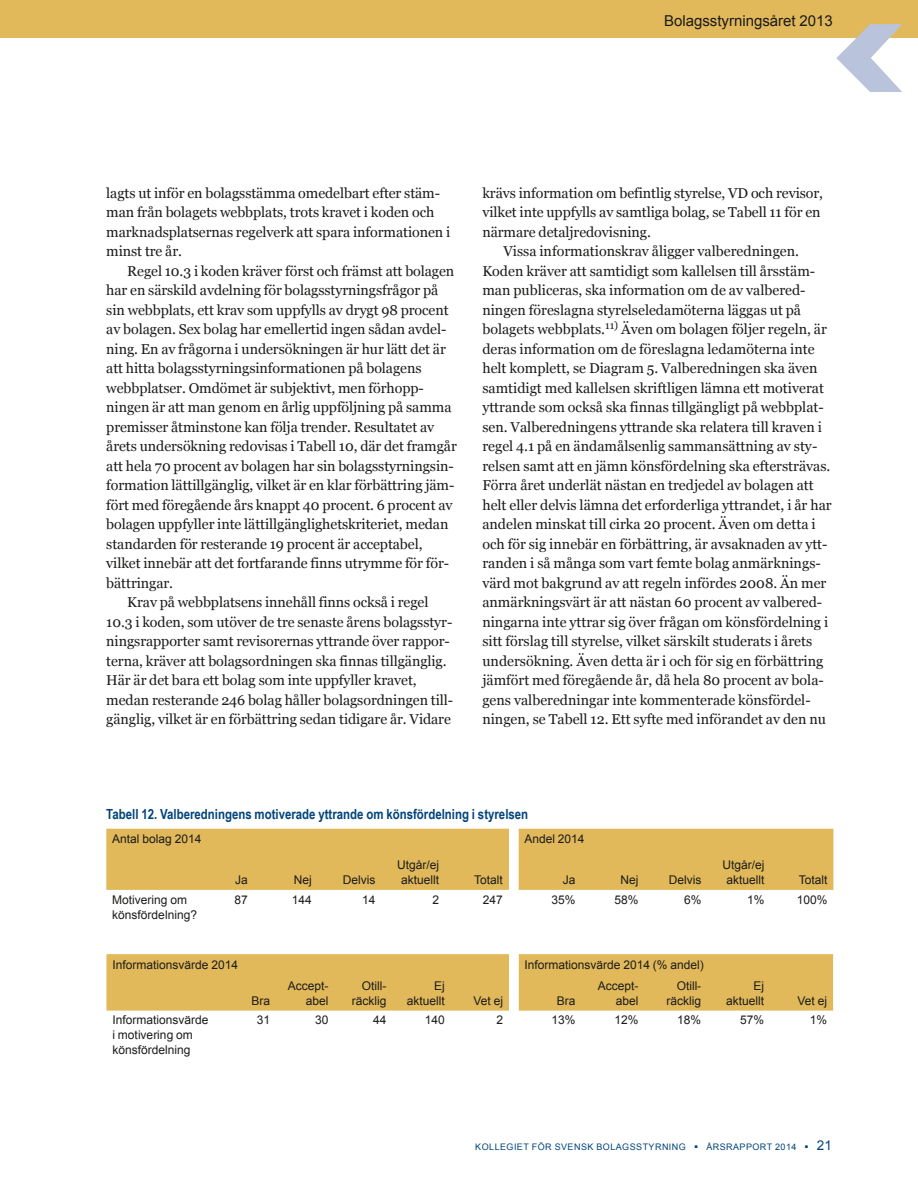
<style>
.page{position:relative;width:918px;height:1188px;background:#fff}
.page>*{position:absolute;margin:0;border:0;box-sizing:border-box;transform-origin:0 0}
.t1{font:15px "Arial";color:#1c1b1a}
.t2{font:14.25px/19.5px "Georgia";letter-spacing:-.005em;color:#1c1b1a}
.t3{font:700 13.95px "Arial Narrow";color:#00447b}
.t4{font:12px/15px "Arial";color:#1c1b1a;text-align:right}
.t5{font:9px "Arial";letter-spacing:.05em;color:#00447b}
.s1{font-size:13.5px}
</style>
<div class="page">
<div style="left:0;top:0;width:918px;height:37px;background:#e1b95b"></div>
<div style="left:106px;top:829px;width:727px;height:61px;background:#e1b95b"></div>
<svg style="left:509px;top:829px;width:9px;height:61px"></svg>
<div style="left:106px;top:954px;width:727px;height:57px;background:#e1b95b"></div>
<svg style="left:837px;top:24px;width:65px;height:68px"></svg>
<p class="t1" style="left:664px;top:11px;width:170px">Bolagsstyrningsåret 2013</p>
<p class="t2" style="left:106px;top:184px;width:345px">lagts ut inför en bolagsstämma omedelbart efter stäm&shy;man från bolagets webbplats, trots kravet i koden och marknadsplatsernas regelverk att spara informationen i minst tre år.</p>
<p class="t2" style="left:127px;top:261px;width:329px">Regel 10.3 i koden kräver först och främst att bolagen</p>
<p class="t2" style="left:106px;top:281px;width:334px">har en särskild avdelning för bolagsstyrningsfrågor på</p>
<p class="t2" style="left:106px;top:300px;width:344px">sin webbplats, ett krav som uppfylls av drygt 98 procent</p>
<p class="t2" style="left:106px;top:320px;width:342px">av bolagen. Sex bolag har emellertid ingen sådan avdel-</p>
<p class="t2" style="left:106px;top:339px;width:341px">ning. En av frågorna i undersökningen är hur lätt det är</p>
<p class="t2" style="left:106px;top:359px;width:317px">att hitta bolagsstyrningsinformationen på bolagens</p>
<p class="t2" style="left:106px;top:378px;width:319px">webbplatser. Omdömet är subjektivt, men förhopp-</p>
<p class="t2" style="left:106px;top:398px;width:347px">ningen är att man genom en årlig uppföljning på samma</p>
<p class="t2" style="left:106px;top:417px;width:329px">premisser åtminstone kan följa trender. Resultatet av</p>
<p class="t2" style="left:106px;top:437px;width:352px">årets undersökning redovisas i Tabell 10, där det framgår</p>
<p class="t2" style="left:106px;top:456px;width:349px">att hela 70 procent av bolagen har sin bolagsstyrningsin-</p>
<p class="t2" style="left:106px;top:476px;width:350px">formation lättillgänglig, vilket är en klar förbättring jäm-</p>
<p class="t2" style="left:106px;top:495px;width:348px">fört med föregående års knappt 40 procent. 6 procent av</p>
<p class="t2" style="left:106px;top:515px;width:344px">bolagen uppfyller inte lättillgänglighetskriteriet, medan</p>
<p class="t2" style="left:106px;top:534px;width:318px">standarden för resterande 19 procent är acceptabel,</p>
<p class="t2" style="left:106px;top:554px;width:344px">vilket innebär att det fortfarande finns utrymme för för-</p>
<p class="t2" style="left:106px;top:573px;width:68px">bättringar.</p>
<p class="t2" style="left:127px;top:593px;width:303px">Krav på webbplatsens innehåll finns också i regel</p>
<p class="t2" style="left:106px;top:612px;width:348px">10.3 i koden, som utöver de tre senaste årens bolagsstyr-</p>
<p class="t2" style="left:106px;top:632px;width:345px">ningsrapporter samt revisorernas yttrande över rappor-</p>
<p class="t2" style="left:106px;top:651px;width:342px">terna, kräver att bolagsordningen ska finnas tillgänglig.</p>
<p class="t2" style="left:106px;top:671px;width:312px">Här är det bara ett bolag som inte uppfyller kravet,</p>
<p class="t2" style="left:106px;top:690px;width:348px">medan resterande 246 bolag håller bolagsordningen till-</p>
<p class="t2" style="left:106px;top:710px;width:346px">gänglig, vilket är en förbättring sedan tidigare år. Vidare</p>
<p class="t2" style="left:482px;top:183px;width:342px">krävs information om befintlig styrelse, VD och revisor,</p>
<p class="t2" style="left:482px;top:203px;width:340px">vilket inte uppfylls av samtliga bolag, se Tabell 11 för en</p>
<p class="t2" style="left:482px;top:222px;width:170px">närmare detaljredovisning.</p>
<p class="t2" style="left:503px;top:242px;width:297px">Vissa informationskrav åligger valberedningen.</p>
<p class="t2" style="left:482px;top:261px;width:334px">Koden kräver att samtidigt som kallelsen till årsstäm-</p>
<p class="t2" style="left:482px;top:281px;width:325px">man publiceras, ska information om de av valbered-</p>
<p class="t2" style="left:482px;top:300px;width:320px">ningen föreslagna styrelseledamöterna läggas ut på</p>
<p class="t2" style="left:482px;top:320px;width:346px">bolagets webbplats.<sup>11)</sup> Även om bolagen följer regeln, är</p>
<p class="t2" style="left:482px;top:339px;width:334px">deras information om de föreslagna ledamöterna inte</p>
<p class="t2" style="left:482px;top:359px;width:337px">helt komplett, se Diagram 5. Valberedningen ska även</p>
<p class="t2" style="left:482px;top:378px;width:343px">samtidigt med kallelsen skriftligen lämna ett motiverat</p>
<p class="t2" style="left:482px;top:398px;width:343px">yttrande som också ska finnas tillgängligt på webbplat-</p>
<p class="t2" style="left:482px;top:417px;width:341px">sen. Valberedningens yttrande ska relatera till kraven i</p>
<p class="t2" style="left:482px;top:437px;width:336px">regel 4.1 på en ändamålsenlig sammansättning av sty-</p>
<p class="t2" style="left:482px;top:456px;width:350px">relsen samt att en jämn könsfördelning ska eftersträvas.</p>
<p class="t2" style="left:482px;top:476px;width:333px">Förra året underlät nästan en tredjedel av bolagen att</p>
<p class="t2" style="left:482px;top:495px;width:351px">helt eller delvis lämna det erforderliga yttrandet, i år har</p>
<p class="t2" style="left:482px;top:515px;width:335px">andelen minskat till cirka 20 procent. Även om detta i</p>
<p class="t2" style="left:482px;top:534px;width:347px">och för sig innebär en förbättring, är avsaknaden av ytt-</p>
<p class="t2" style="left:482px;top:554px;width:340px">randen i så många som vart femte bolag anmärknings-</p>
<p class="t2" style="left:482px;top:573px;width:346px">värd mot bakgrund av att regeln infördes 2008. Än mer</p>
<p class="t2" style="left:482px;top:593px;width:341px">anmärkningsvärt är att nästan 60 procent av valbered-</p>
<p class="t2" style="left:482px;top:612px;width:347px">ningarna inte yttrar sig över frågan om könsfördelning i</p>
<p class="t2" style="left:482px;top:632px;width:331px">sitt förslag till styrelse, vilket särskilt studerats i årets</p>
<p class="t2" style="left:482px;top:651px;width:342px">undersökning. Även detta är i och för sig en förbättring</p>
<p class="t2" style="left:482px;top:671px;width:343px">jämfört med föregående år, då hela 80 procent av bola-</p>
<p class="t2" style="left:482px;top:690px;width:330px">gens valberedningar inte kommenterade könsfördel-</p>
<p class="t2" style="left:482px;top:710px;width:345px">ningen, se Tabell 12. Ett syfte med införandet av den nu</p>
<p class="t3" style="left:106px;top:803px;width:423px">Tabell 12. Valberedningens motiverade yttrande om könsfördelning i styrelsen</p>
<p class="t4" style="left:112px;top:832px;width:91px">Antal bolag 2014</p>
<p class="t4" style="left:524px;top:832px;width:62px">Andel 2014</p>
<p class="t4" style="left:235px;top:872px;width:14px">Ja</p>
<p class="t4" style="left:294px;top:872px;width:19px">Nej</p>
<p class="t4" style="left:343px;top:872px;width:34px">Delvis</p>
<p class="t4" style="left:397px;top:857px;width:44px;text-align:center">Utgår/ej aktuellt</p>
<p class="t4" style="left:474px;top:872px;width:30px">Totalt</p>
<p class="t4" style="left:563px;top:872px;width:14px">Ja</p>
<p class="t4" style="left:620px;top:872px;width:19px">Nej</p>
<p class="t4" style="left:669px;top:872px;width:34px">Delvis</p>
<p class="t4" style="left:722px;top:857px;width:44px;text-align:center">Utgår/ej aktuellt</p>
<p class="t4" style="left:799px;top:872px;width:30px">Totalt</p>
<p class="t4" style="left:112px;top:892px;width:86px;text-align:left">Motivering om könsfördelning?</p>
<p class="t4" style="left:235px;top:892px;width:15px">87</p>
<p class="t4" style="left:292px;top:892px;width:22px">144</p>
<p class="t4" style="left:362px;top:892px;width:15px">14</p>
<p class="t4" style="left:433px;top:892px;width:8px">2</p>
<p class="t4" style="left:483px;top:892px;width:22px">247</p>
<p class="t4" style="left:551px;top:892px;width:26px">35%</p>
<p class="t4" style="left:614px;top:892px;width:26px">58%</p>
<p class="t4" style="left:684px;top:892px;width:19px">6%</p>
<p class="t4" style="left:747px;top:892px;width:19px">1%</p>
<p class="t4" style="left:797px;top:892px;width:32px">100%</p>
<p class="t4" style="left:112px;top:957px;width:127px">Informationsvärde 2014</p>
<p class="t4" style="left:525px;top:957px;width:181px">Informationsvärde 2014 (% andel)</p>
<p class="t4" style="left:251px;top:993px;width:20px">Bra</p>
<p class="t4" style="left:288px;top:978px;width:42px">Accept&shy;abel</p>
<p class="t4" style="left:352px;top:978px;width:36px">Otill&shy;räcklig</p>
<p class="t4" style="left:407px;top:978px;width:40px">Ej aktuellt</p>
<p class="t4" style="left:598px;top:978px;width:42px">Accept&shy;abel</p>
<p class="t4" style="left:667px;top:978px;width:36px">Otill&shy;räcklig</p>
<p class="t4" style="left:726px;top:978px;width:40px">Ej aktuellt</p>
<p class="t4" style="left:474px;top:993px;width:31px">Vet ej</p>
<p class="t4" style="left:557px;top:993px;width:20px">Bra</p>
<p class="t4" style="left:798px;top:993px;width:31px">Vet ej</p>
<p class="t4" style="left:113px;top:1013px;width:98px;text-align:left">Informationsvärde i motivering om könsfördelning</p>
<p class="t4" style="left:257px;top:1013px;width:15px">31</p>
<p class="t4" style="left:315px;top:1013px;width:15px">30</p>
<p class="t4" style="left:373px;top:1013px;width:15px">44</p>
<p class="t4" style="left:425px;top:1013px;width:22px">140</p>
<p class="t4" style="left:496px;top:1013px;width:8px">2</p>
<p class="t4" style="left:551px;top:1013px;width:26px">13%</p>
<p class="t4" style="left:614px;top:1013px;width:26px">12%</p>
<p class="t4" style="left:677px;top:1013px;width:26px">18%</p>
<p class="t4" style="left:740px;top:1013px;width:26px">57%</p>
<p class="t4" style="left:810px;top:1013px;width:19px">1%</p>
<p class="t5" style="left:475px;top:1141px;width:358px">KOLLEGIET FÖR SVENSK BOLAGSSTYRNING ▪ ÅRSRAPPORT 2014 ▪ <span class="s1">21</span></p>
</div>
